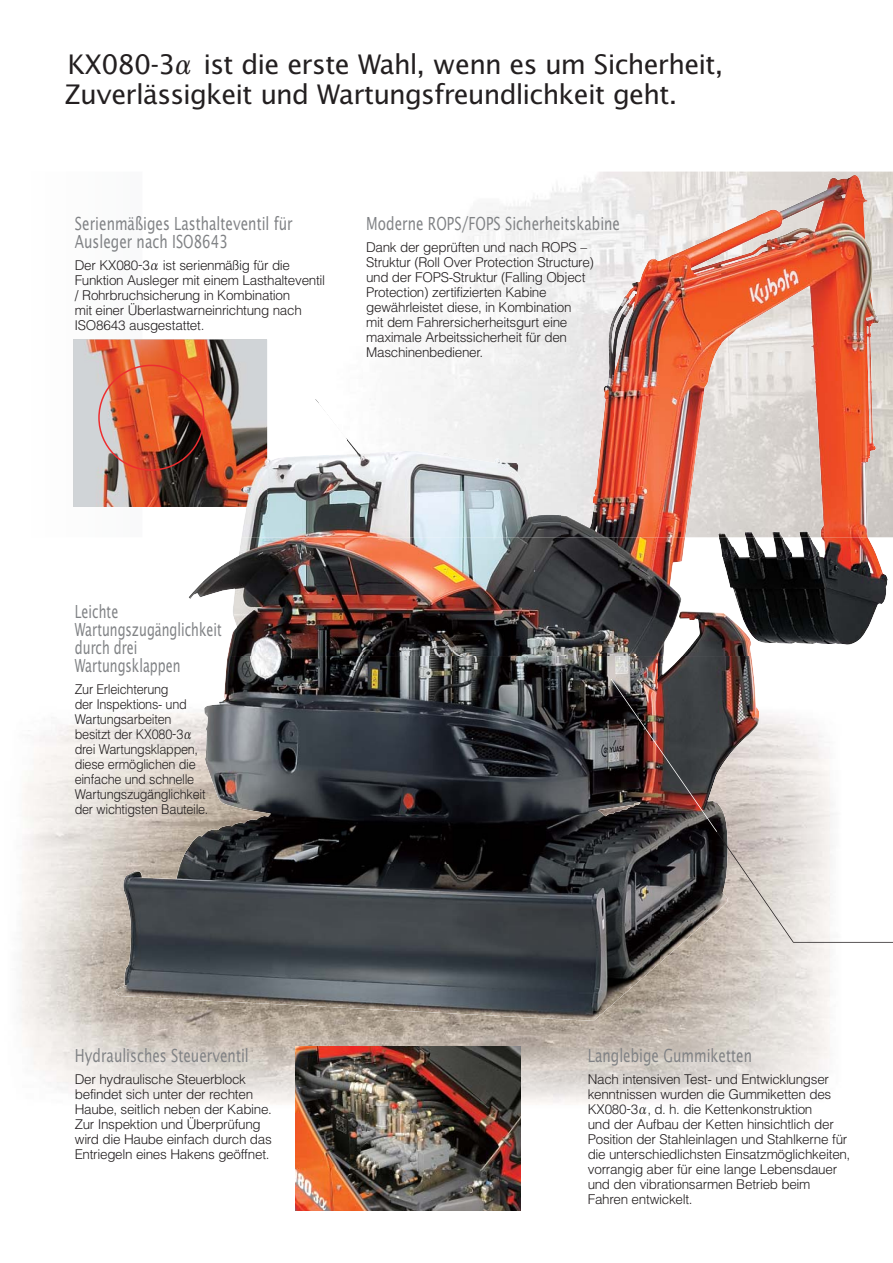
<style>
.page{position:relative;width:893px;height:1263px;background:#fff}
.page>*{position:absolute;margin:0;border:0;box-sizing:border-box;transform-origin:0 0}
.t1{font:27px/30px "Lucida Sans";letter-spacing:-.03em;color:#231f20}
.t2{font:18px/18px "Lucida Sans";color:#808285;scale:.75 1}
.t3{font:18px/18px "Lucida Sans";color:#808285;scale:.7 1}
.t4{font:300 13.5px/15px "Helvetica";letter-spacing:-.025em;color:#231f20}
.t5{font:300 13.5px/15px "Helvetica";letter-spacing:-.025em;color:#231f20;scale:.94 1}
.s1{font-family:"Koz Min Pro Medium 90 pv RKSJ H"}
.s2{font-family:"Koz Min Pro Regular 90 pv RKSJ H";font-weight:400}
</style>
<div class="page">
<img style="left:142px;top:172px;width:751px;height:365px">
<img style="left:19px;top:712px;width:811px;height:499px">
<img style="left:73px;top:340px;width:194px;height:167px">
<img style="left:98px;top:365px;width:106px;height:106px">
<img style="left:188px;top:537px;width:679px;height:119px">
<img style="left:720px;top:175px;width:147px;height:207px">
<img style="left:613px;top:227px;width:107px;height:310px">
<img style="left:560px;top:316px;width:54px;height:221px">
<img style="left:294px;top:398px;width:54px;height:139px">
<img style="left:773px;top:382px;width:94px;height:155px">
<img style="left:241px;top:455px;width:54px;height:82px">
<img style="left:347px;top:434px;width:213px;height:103px">
<img style="left:720px;top:530px;width:53px;height:7px">
<img style="left:157px;top:656px;width:501px;height:208px">
<img style="left:658px;top:656px;width:101px;height:313px">
<img style="left:123px;top:864px;width:536px;height:121px">
<img style="left:241px;top:458px;width:26px;height:49px">
<img style="left:295px;top:1046px;width:226px;height:164px">
<svg style="left:611px;top:679px;width:282px;height:264px"></svg>
<h1 class="t1" style="left:65px;top:51px;width:660px">KX080-3<span class="s1">α</span> ist die erste Wahl, wenn es um Sicherheit,<br>Zuverlässigkeit und Wartungsfreundlichkeit geht.</h1>
<h2 class="t2" style="left:75px;top:216px;width:292px">Serienmäßiges Lasthalteventil für<br>Ausleger nach ISO8643</h2>
<p class="t4" style="left:75px;top:259px;width:252px">Der KX080-3<span class="s2">α</span> ist serienmäßig für die Funktion Ausleger mit einem Lasthalteventil / Rohrbruchsicherung in Kombination<br>mit einer Überlastwarneinrichtung nach ISO8643 ausgestattet.</p>
<h2 class="t2" style="left:366px;top:216px;width:340px">Moderne ROPS/FOPS Sicherheitskabine</h2>
<p class="t4" style="left:366px;top:241px;width:229px">Dank der geprüften und nach ROPS – Struktur (Roll Over Protection Structure) und der FOPS-Struktur (Falling Object Protection) zertifizierten Kabine gewährleistet diese, in Kombination<br>mit dem Fahrersicherheitsgurt eine maximale Arbeitssicherheit für den Maschinenbediener.</p>
<h2 class="t3" style="left:75px;top:604px;width:211px">Leichte<br>Wartungszugänglichkeit durch drei<br>Wartungsklappen</h2>
<p class="t5" style="left:75px;top:683px;width:144px">Zur Erleichterung<br>der Inspektions- und<br>Wartungsarbeiten besitzt der KX080-3<span class="s2">α </span>drei Wartungsklappen, diese ermöglichen die einfache und schnelle<br>Wartungszugänglichkeit der wichtigsten Bauteile.</p>
<h2 class="t2" style="left:75px;top:1048px;width:233px">Hydraulisches Steuerventil</h2>
<p class="t4" style="left:75px;top:1072px;width:199px">Der hydraulische Steuerblock befindet sich unter der rechten<br>Haube, seitlich neben der Kabine.<br>Zur Inspektion und Überprüfung wird die Haube einfach durch das<br>Entriegeln eines Hakens geöffnet.</p>
<h2 class="t2" style="left:588px;top:1048px;width:220px">Langlebige Gummiketten</h2>
<p class="t4" style="left:587px;top:1072px;width:264px">Nach intensiven Test- und Entwicklungser kenntnissen wurden die Gummiketten des KX080-3<span class="s2">α</span>, d. h. die Kettenkonstruktion<br>und der Aufbau der Ketten hinsichtlich der Position der Stahleinlagen und Stahlkerne für die unterschiedlichsten Einsatzmöglichkeiten, vorrangig aber für eine lange Lebensdauer und den vibrationsarmen Betrieb beim Fahren entwickelt.</p>
</div>
